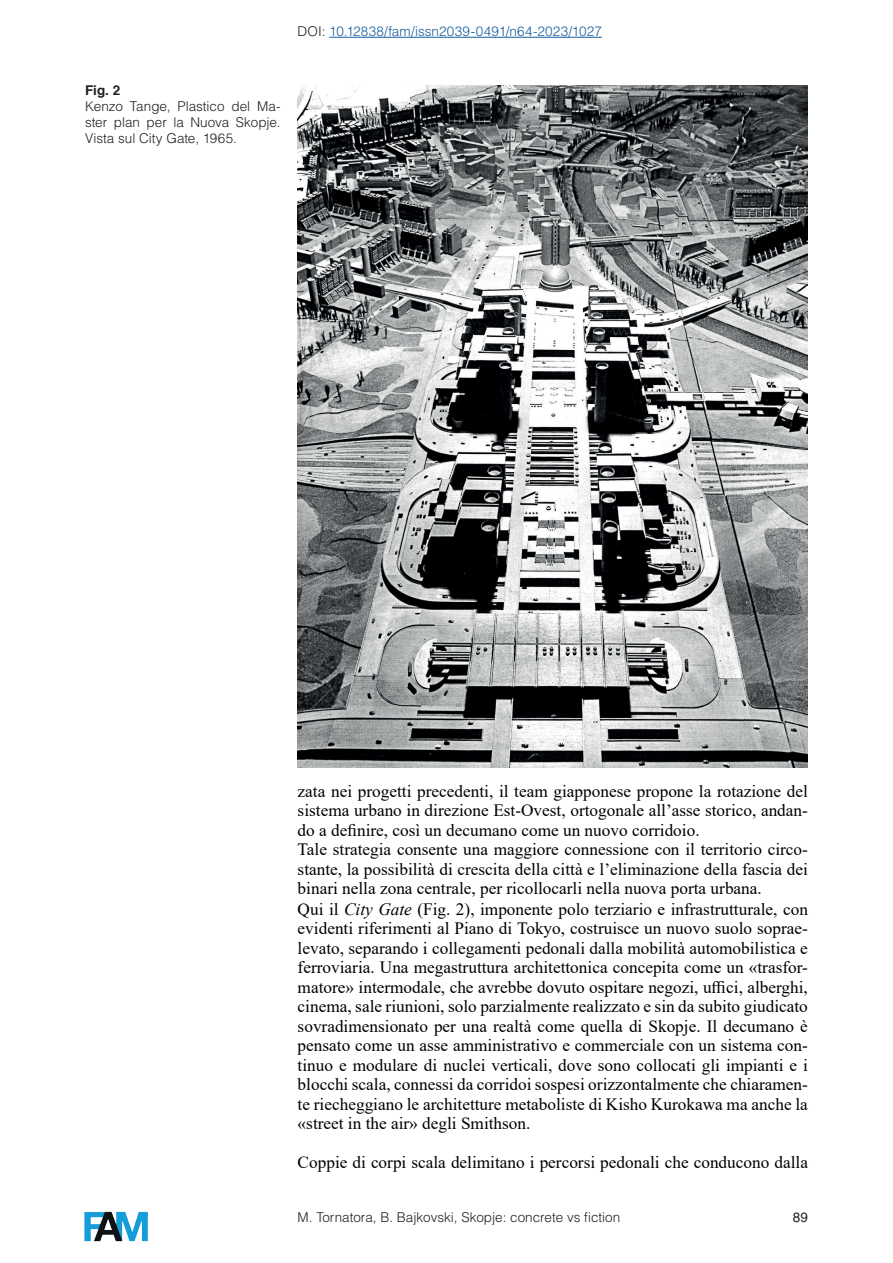
<style>
.page{position:relative;width:893px;height:1263px;background:#fff}
.page>*{position:absolute;margin:0;border:0;box-sizing:border-box;transform-origin:0 0}
.t1{font:17.25px/19.5px "Times New Roman";color:#000}
.t2{font:300 13.5px/16.2px "Helvetica LT Std";color:#231f20;text-align:justify}
.t3{font:300 13.5px "Helvetica LT Std";letter-spacing:.01em;color:#175d9e}
.t4{font:700 13.5px "Helvetica";color:#231f20}
.t5{font:13.5px "Helvetica";color:#231f20}
.s1{color:#231f20}
.s2{font-style:italic}
</style>
<div class="page">
<img style="left:298px;top:85px;width:510px;height:683px">
<hr style="left:329px;top:37px;width:273px;height:1px;background:#175d9e">
<img style="left:84px;top:1211px;width:64px;height:31px">
<p class="t3" style="left:298px;top:23px;width:306px"><span class="s1">DOI:</span> 10.12838/fam/issn2039-0491/n64-2023/1027</p>
<p class="t4" style="left:85px;top:82px;width:37px">Fig. 2</p>
<p class="t2" style="left:85px;top:98px;width:197px">Kenzo Tange, Plastico del Ma&shy;ster plan per la Nuova Skopje.<br>Vista sul City Gate, 1965.</p>
<p class="t1" style="left:298px;top:780px;width:512px">zata nei progetti precedenti, il team giapponese propone la rotazione del sistema urbano in direzione Est-Ovest, ortogonale all’asse storico, andan&shy;do a definire, così un decumano come un nuovo corridoio.<br>Tale strategia consente una maggiore connessione con il territorio circo&shy;stante, la possibilità di crescita della città e l’eliminazione della fascia dei binari nella zona centrale, per ricollocarli nella nuova porta urbana.<br>Qui il <span class="s2">City Gate</span> (Fig. 2), imponente polo terziario e infrastrutturale, con evidenti riferimenti al Piano di Tokyo, costruisce un nuovo suolo soprae&shy;levato, separando i collegamenti pedonali dalla mobilità automobilistica e ferroviaria. Una megastruttura architettonica concepita come un «trasfor&shy;matore» intermodale, che avrebbe dovuto ospitare negozi, uffici, alberghi, cinema, sale riunioni, solo parzialmente realizzato e sin da subito giudicato sovradimensionato per una realtà come quella di Skopje. Il decumano è pensato come un asse amministrativo e commerciale con un sistema con&shy;tinuo e modulare di nuclei verticali, dove sono collocati gli impianti e i blocchi scala, connessi da corridoi sospesi orizzontalmente che chiaramen&shy;te riecheggiano le architetture metaboliste di Kisho Kurokawa ma anche la «street in the air» degli Smithson.</p>
<p class="t1" style="left:298px;top:1152px;width:512px">Coppie di corpi scala delimitano i percorsi pedonali che conducono dalla</p>
<p class="t2" style="left:298px;top:1208px;width:324px">M. Tornatora, B. Bajkovski, Skopje: concrete vs fiction</p>
<p class="t5" style="left:793px;top:1209px;width:17px">89</p>
</div>
